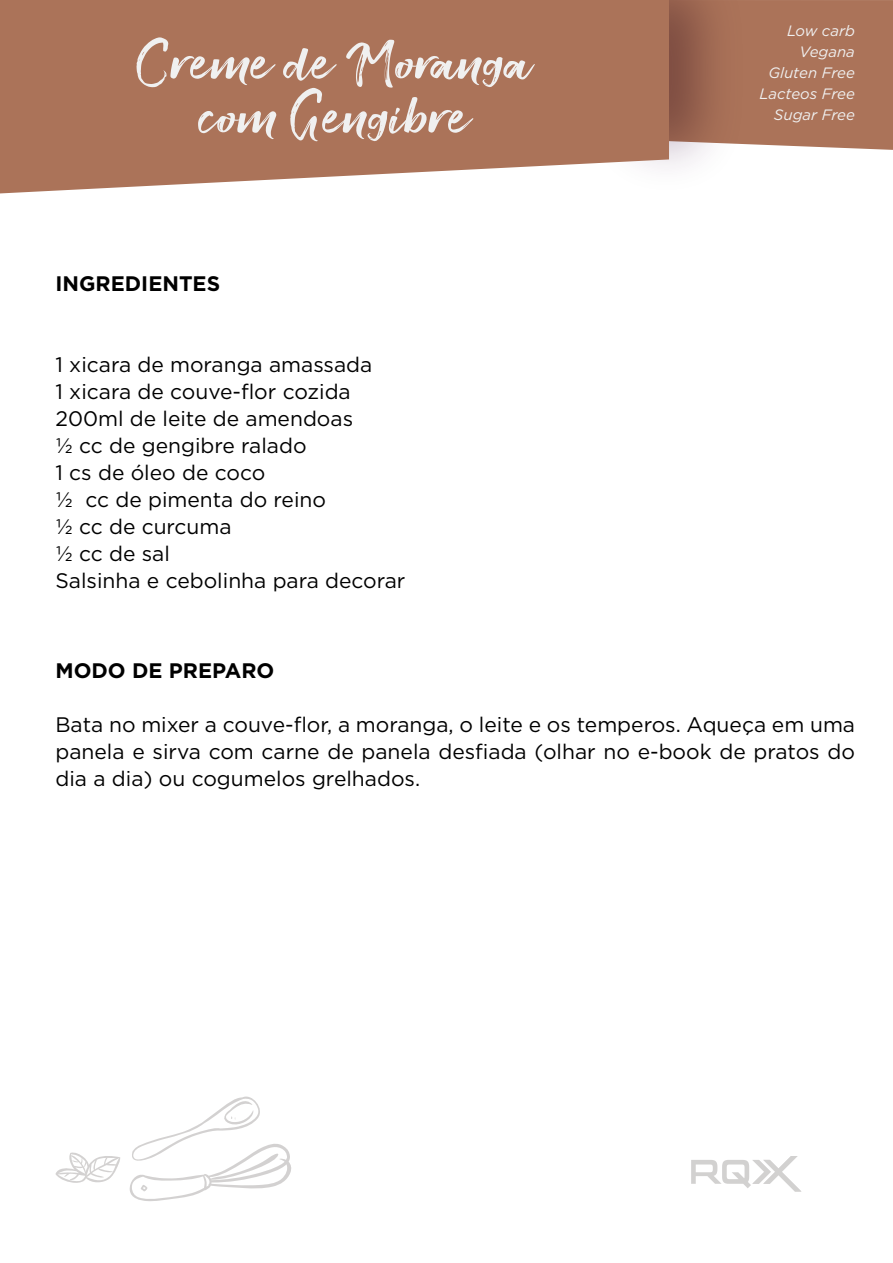
<style>
.page{position:relative;width:893px;height:1263px;background:#fff}
.page>*{position:absolute;margin:0;border:0;box-sizing:border-box;transform-origin:0 0}
.t1{font:66px/54px "Smithen";color:#f0f0f0;text-align:center;scale:1.19 1}
.t2{font:21px/27px "Gotham";color:#000;text-align:justify}
.t3{font:700 21px "Gotham";color:#000}
.t4{font:italic 15px/21px "Gotham";color:#f0f0f0;text-align:right}
</style>
<div class="page">
<div style="left:745px;top:0;width:148px;height:150px;background:#ab7359"></div>
<img style="left:669px;top:0;width:76px;height:168px">
<svg style="left:0;top:0;width:669px;height:193px;background:#b27e67"></svg>
<svg style="left:129px;top:1096px;width:162px;height:105px"></svg>
<svg style="left:55px;top:1152px;width:65px;height:31px"></svg>
<svg style="left:691px;top:1156px;width:110px;height:35px"></svg>
<h1 class="t1" style="left:137px;top:38px;width:334px">Creme de Moranga com Gengibre</h1>
<p class="t3" style="left:55px;top:270px;width:166px">INGREDIENTES</p>
<p class="t2" style="left:55px;top:351px;width:351px;text-align:left">1 xicara de moranga amassada<br>1 xicara de couve-flor cozida<br>200ml de leite de amendoas<br>½ cc de gengibre ralado<br>1 cs de óleo de coco<br>½ cc de pimenta do reino<br>½ cc de curcuma<br>½ cc de sal<br>Salsinha e cebolinha para decorar</p>
<p class="t4" style="left:759px;top:20px;width:97px">Low carb<br>Vegana<br>Gluten Free<br>Lacteos Free<br>Sugar Free</p>
<p class="t3" style="left:55px;top:656px;width:220px">MODO DE PREPARO</p>
<p class="t2" style="left:55px;top:710px;width:801px">Bata no mixer a couve-flor, a moranga, o leite e os temperos. Aqueça em uma panela e sirva com carne de panela desfiada (olhar no e-book de pratos do dia a dia) ou cogumelos grelhados.</p>
</div>
